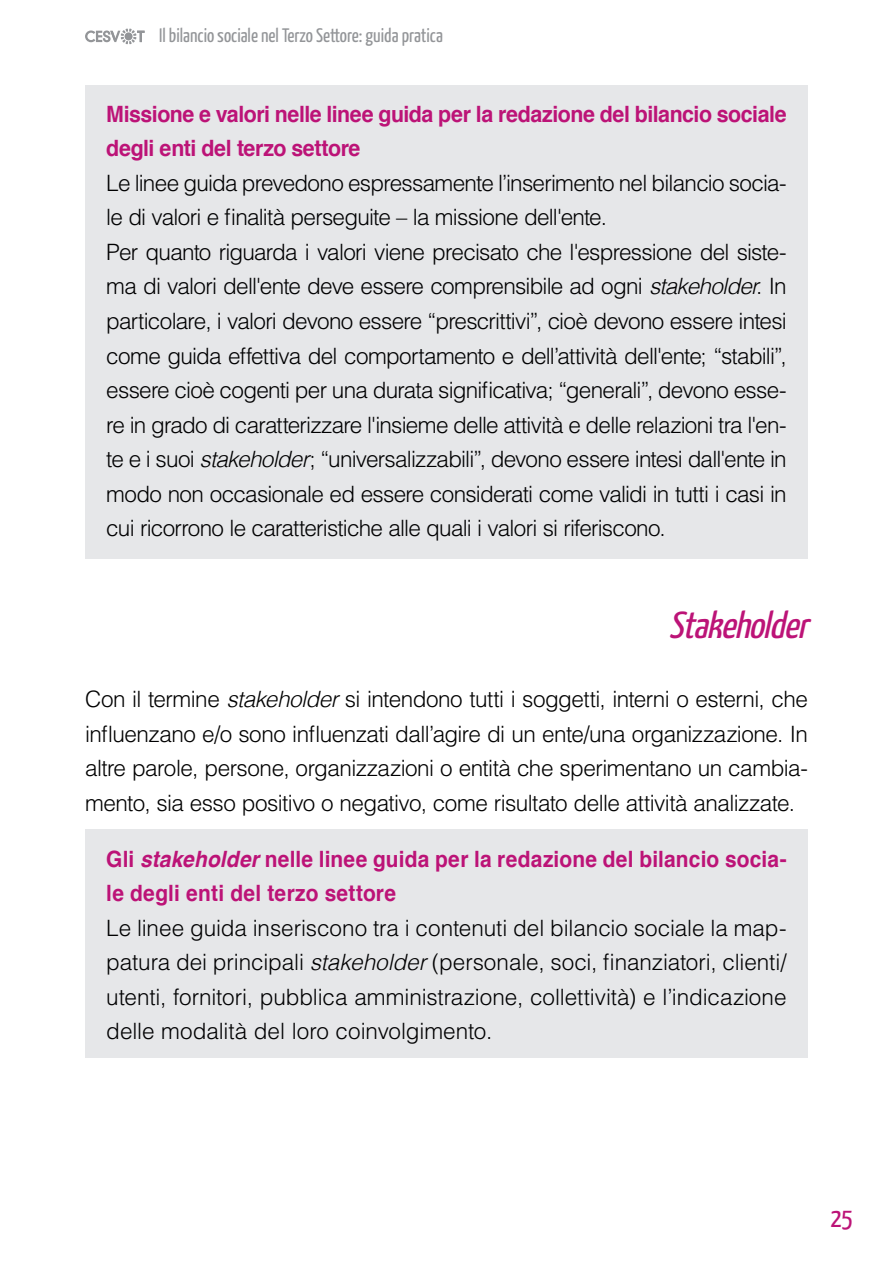
<style>
.page{position:relative;width:893px;height:1263px;background:#fff}
.page>*{position:absolute;margin:0;border:0;box-sizing:border-box;transform-origin:0 0}
.PARAGRAFI_senza_n{font:italic 37.5px "Yanone Kaffeesatz";color:#bc1377;scale:1.07 1}
.t1{font:27px "Yanone Kaffeesatz";color:#bc1377}
.CONTENUTO{font:300 22.5px/34.5px "Helvetica";letter-spacing:-.03em;color:#000001;text-align:justify}
.CONTENUTO-2{font:700 22.5px/34.5px "Helvetica";letter-spacing:-.01em;color:#bc1377;scale:.95 1}
.CONTENUTO-3{font:700 22.5px/34.5px "Helvetica";letter-spacing:.01em;color:#bc1377;scale:.93 1}
.t2{font:19.5px "Yanone Kaffeesatz";color:#939598}
.s1{font-style:italic}
</style>
<div class="page">
<svg style="left:85px;top:29px;width:60px;height:15px"></svg>
<div style="left:85px;top:85px;width:723px;height:474px;background:#e6e7e9"></div>
<div style="left:85px;top:829px;width:723px;height:229px;background:#e6e7e9"></div>
<p class="t2" style="left:159px;top:24px;width:285px">Il bilancio sociale nel Terzo Settore: guida pratica</p>
<p class="CONTENUTO-2" style="left:106px;top:97px;width:718px">Missione e valori nelle linee guida per la redazione del bilancio sociale degli enti del terzo settore</p>
<p class="CONTENUTO" style="left:106px;top:165px;width:682px">Le linee guida prevedono espressamente l’inserimento nel bilancio socia&shy;le di valori e finalità perseguite – la missione dell'ente.</p>
<p class="CONTENUTO" style="left:106px;top:234px;width:682px">Per quanto riguarda i valori viene precisato che l'espressione del siste&shy;ma di valori dell'ente deve essere comprensibile ad ogni <span class="s1">stakeholder</span>. In particolare, i valori devono essere “prescrittivi”, cioè devono essere intesi come guida effettiva del comportamento e dell’attività dell'ente; “stabili”, essere cioè cogenti per una durata significativa; “generali”, devono esse&shy;re in grado di caratterizzare l'insieme delle attività e delle relazioni tra l'en&shy;te e i suoi <span class="s1">stakeholder</span>; “universalizzabili”, devono essere intesi dall'ente in modo non occasionale ed essere considerati come validi in tutti i casi in cui ricorrono le caratteristiche alle quali i valori si riferiscono.</p>
<p class="PARAGRAFI_senza_n" style="left:669px;top:602px;width:140px">Stakeholder</p>
<p class="CONTENUTO" style="left:85px;top:681px;width:724px">Con il termine <span class="s1">stakeholder</span> si intendono tutti i soggetti, interni o esterni, che influenzano e/o sono influenzati dall’agire di un ente/una organizzazione. In altre parole, persone, organizzazioni o entità che sperimentano un cambia&shy;mento, sia esso positivo o negativo, come risultato delle attività analizzate.</p>
<p class="CONTENUTO-3" style="left:106px;top:842px;width:733px">Gli <span class="s1">stakeholder</span> nelle linee guida per la redazione del bilancio socia&shy;le degli enti del terzo settore</p>
<p class="CONTENUTO" style="left:106px;top:910px;width:682px">Le linee guida inseriscono tra i contenuti del bilancio sociale la map&shy;patura dei principali <span class="s1">stakeholder</span> (personale, soci, finanziatori, clienti/ utenti, fornitori, pubblica amministrazione, collettività) e l’indicazione delle modalità del loro coinvolgimento.</p>
<p class="t1" style="left:831px;top:1201px;width:23px">25</p>
</div>
